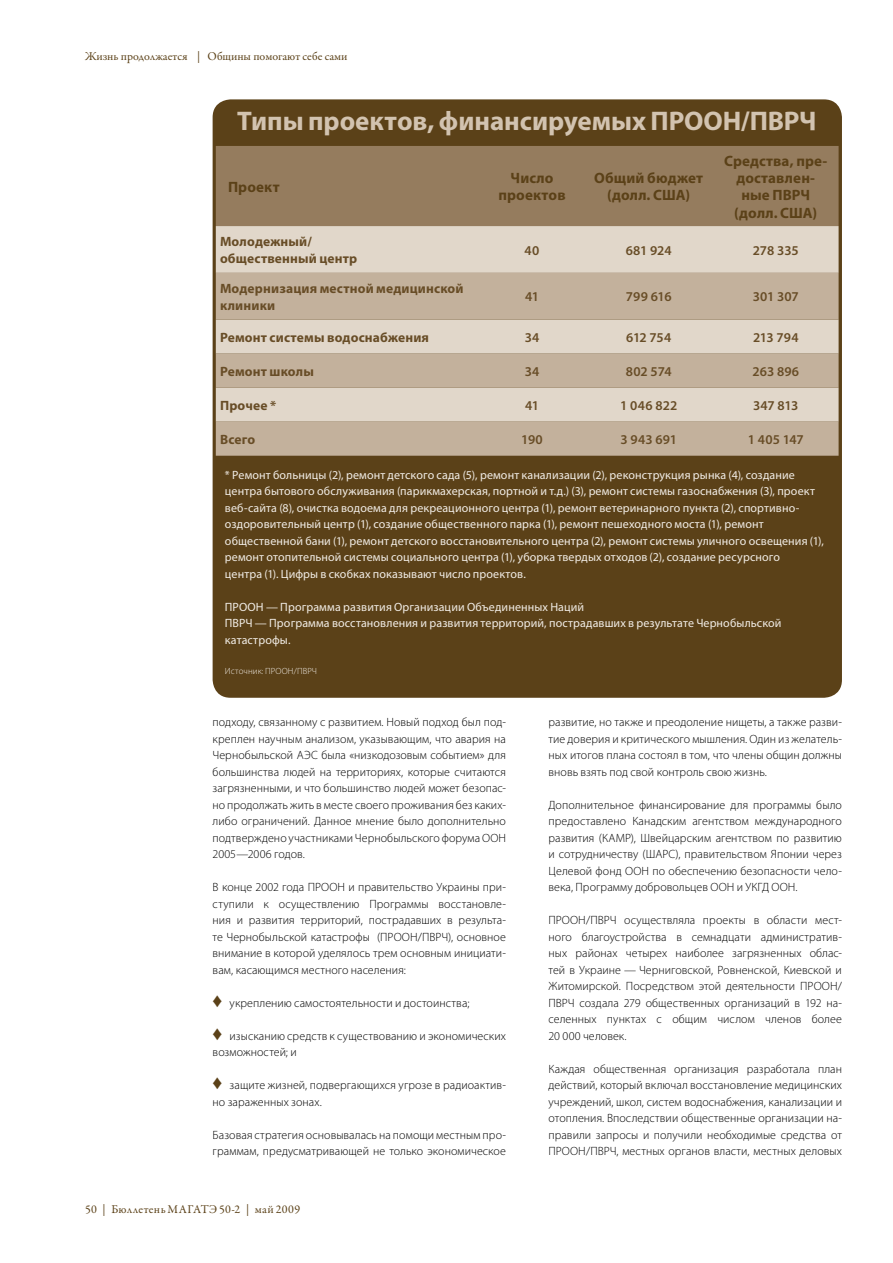
<style>
.page{position:relative;width:893px;height:1263px;background:#fff}
.page>*{position:absolute;margin:0;border:0;box-sizing:border-box;transform-origin:0 0}
.t1{font:700 27px "Myriad Pro";color:#d2c3b0}
.t2{font:700 15px/17.2px "Myriad Pro";letter-spacing:.01em;color:#5b4118;text-align:center}
.t3{font:700 13.5px/17.2px "Myriad Pro";letter-spacing:.01em;color:#684d27}
.t4{font:600 13.5px "Myriad Pro";color:#684d27}
.t5{font:300 12px/16.5px "Myriad Pro";letter-spacing:.005em;color:#000;text-align:justify}
.t6{font:12px/16.5px "Myriad Pro";letter-spacing:.01em;color:#f1ece5}
.t7{font:12px "Garamond Premr Pro";letter-spacing:.005em;color:#5b4118}
.t8{font:12px "Garamond Premr Pro";letter-spacing:.025em;color:#5b4118}
.t9{font:300 9px "Myriad Pro";letter-spacing:.01em;color:#f1ece5}
.s1{color:#5b4118}
</style>
<div class="page">
<div style="left:213px;top:99px;width:629px;height:599px;background:#5b4118;border-radius:18px"></div>
<div style="left:216px;top:146px;width:623px;height:80px;background:#957c5e"></div>
<div style="left:216px;top:226px;width:623px;height:47px;background:#e1d7ca"></div>
<svg style="left:216px;top:273px;width:623px;height:183px;background:#cdbeac"></svg>
<p class="t7" style="left:85px;top:49px;width:264px">Жизнь продолжается | Общины помогают себе сами</p>
<h1 class="t1" style="left:237px;top:103px;width:581px">Типы проектов, финансируемых ПРООН/ПВРЧ</h1>
<p class="t2" style="left:228px;top:177px;width:53px">Проект</p>
<p class="t2" style="left:498px;top:169px;width:69px">Число проектов</p>
<p class="t2" style="left:594px;top:169px;width:110px">Общий бюджет (долл. США)</p>
<p class="t2" style="left:724px;top:152px;width:105px">Средства, пре&shy;доставлен&shy;ные ПВРЧ (долл. США)</p>
<p class="t3" style="left:220px;top:232px;width:139px">Молодежный/ общественный центр</p>
<p class="t4" style="left:525px;top:241px;width:16px">40</p>
<p class="t4" style="left:626px;top:241px;width:48px">681 924</p>
<p class="t4" style="left:753px;top:241px;width:47px">278 335</p>
<p class="t3" style="left:220px;top:279px;width:245px">Модернизация местной медицинской клиники</p>
<p class="t4" style="left:525px;top:288px;width:15px">41</p>
<p class="t4" style="left:626px;top:288px;width:47px">799 616</p>
<p class="t4" style="left:753px;top:288px;width:48px">301 307</p>
<p class="t3" style="left:220px;top:328px;width:211px">Ремонт системы водоснабжения</p>
<p class="t4" style="left:525px;top:329px;width:16px">34</p>
<p class="t4" style="left:626px;top:329px;width:47px">612 754</p>
<p class="t4" style="left:753px;top:329px;width:47px">213 794</p>
<p class="t3" style="left:220px;top:362px;width:95px">Ремонт школы</p>
<p class="t4" style="left:525px;top:363px;width:16px">34</p>
<p class="t4" style="left:626px;top:363px;width:47px">802 574</p>
<p class="t4" style="left:752px;top:363px;width:48px">263 896</p>
<p class="t3" style="left:220px;top:396px;width:58px">Прочее *</p>
<p class="t4" style="left:525px;top:397px;width:15px">41</p>
<p class="t4" style="left:620px;top:397px;width:59px">1 046 822</p>
<p class="t4" style="left:753px;top:397px;width:47px">347 813</p>
<p class="t3" style="left:220px;top:430px;width:37px">Всего</p>
<p class="t4" style="left:521px;top:431px;width:23px">190</p>
<p class="t4" style="left:621px;top:431px;width:58px">3 943 691</p>
<p class="t4" style="left:748px;top:431px;width:57px">1 405 147</p>
<p class="t6" style="left:225px;top:466px;width:601px">* Ремонт больницы (2), ремонт детского сада (5), ремонт канализации (2), реконструкция рынка (4), создание центра бытового обслуживания (парикмахерская, портной и т.д.) (3), ремонт системы газоснабжения (3), проект веб-сайта (8), очистка водоема для рекреационного центра (1), ремонт ветеринарного пункта (2), спортивно&shy;оздоровительный центр (1), создание общественного парка (1), ремонт пешеходного моста (1), ремонт общественной бани (1), ремонт детского восстановительного центра (2), ремонт системы уличного освещения (1), ремонт отопительной системы социального центра (1), уборка твердых отходов (2), создание ресурсного<br>центра (1). Цифры в скобках показывают число проектов.</p>
<p class="t6" style="left:225px;top:598px;width:558px">ПРООН — Программа развития Организации Объединенных Наций<br>ПВРЧ — Программа восстановления и развития территорий, пострадавших в результате Чернобыльской катастрофы.</p>
<p class="t9" style="left:225px;top:665px;width:94px">Источник: ПРООН/ПВРЧ</p>
<p class="t5" style="left:213px;top:714px;width:295px">подходу, связанному с развитием. Новый подход был под&shy;креплен научным анализом, указывающим, что авария на Чернобыльской АЭС была «низкодозовым событием» для большинства людей на территориях, которые считаются загрязненными, и что большинство людей может безопас&shy;но продолжать жить в месте своего проживания без каких&shy;либо ограничений. Данное мнение было дополнительно подтверждено участниками Чернобыльского форума ООН 2005—2006 годов.</p>
<p class="t5" style="left:213px;top:879px;width:295px">В конце 2002 года ПРООН и правительство Украины при&shy;ступили к осуществлению Программы восстановле&shy;ния и развития территорий, пострадавших в результа&shy;те Чернобыльской катастрофы (ПРООН/ПВРЧ), основное внимание в которой уделялось трем основным инициати&shy;вам, касающимся местного населения:</p>
<p class="t5" style="left:213px;top:994px;width:258px"><span class="s1">♦</span> укреплению самостоятельности и достоинства;</p>
<p class="t5" style="left:213px;top:1027px;width:295px"><span class="s1">♦</span> изысканию средств к существованию и экономических возможностей; и</p>
<p class="t5" style="left:213px;top:1077px;width:295px"><span class="s1">♦</span> защите жизней, подвергающихся угрозе в радиоактив&shy;но зараженных зонах.</p>
<p class="t5" style="left:213px;top:1126px;width:295px">Базовая стратегия основывалась на помощи местным про&shy;граммам, предусматривающей не только экономическое</p>
<p class="t8" style="left:85px;top:1201px;width:217px">50 | Бюллетень МАГАТЭ 50-2 | май 2009</p>
<p class="t5" style="left:548px;top:714px;width:295px">развитие, но также и преодоление нищеты, а также разви&shy;тие доверия и критического мышления. Один из желатель&shy;ных итогов плана состоял в том, что члены общин должны вновь взять под свой контроль свою жизнь.</p>
<p class="t5" style="left:548px;top:796px;width:295px">Дополнительное финансирование для программы было предоставлено Канадским агентством международного развития (КАМР), Швейцарским агентством по развитию и сотрудничеству (ШАРС), правительством Японии через Целевой фонд ООН по обеспечению безопасности чело&shy;века, Программу добровольцев ООН и УКГД ООН.</p>
<p class="t5" style="left:548px;top:912px;width:295px">ПРООН/ПВРЧ осуществляла проекты в области мест&shy;ного благоустройства в семнадцати административ&shy;ных районах четырех наиболее загрязненных облас&shy;тей в Украине — Черниговской, Ровненской, Киевской и Житомирской. Посредством этой деятельности ПРООН/ ПВРЧ создала 279 общественных организаций в 192 на&shy;селенных пунктах с общим числом членов более 20 000 человек.</p>
<p class="t5" style="left:548px;top:1060px;width:295px">Каждая общественная организация разработала план действий, который включал восстановление медицинских учреждений, школ, систем водоснабжения, канализации и отопления. Впоследствии общественные организации на&shy;правили запросы и получили необходимые средства от ПРООН/ПВРЧ, местных органов власти, местных деловых</p>
</div>
